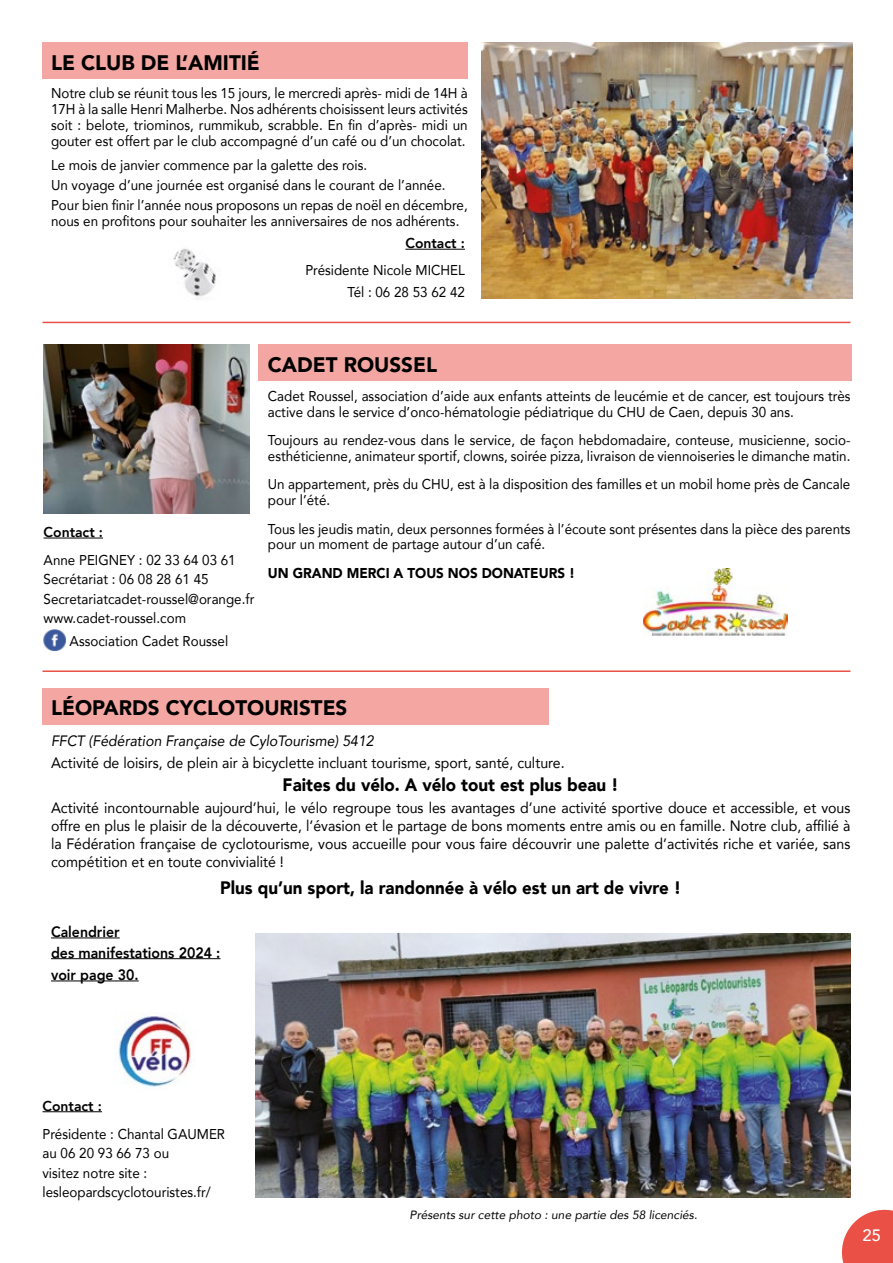
<style>
.page{position:relative;width:893px;height:1263px;background:#fff}
.page>*{position:absolute;margin:0;border:0;box-sizing:border-box;transform-origin:0 0}
.t1{font:900 21px "Avenir";color:#000}
.t2{font:900 18px "Avenir";color:#000;scale:.94 1}
.t3{font:500 16.5px "Avenir";color:#fff}
.t4{font:15px/18px "Avenir";color:#000;text-align:justify;scale:.94 1}
.t5{font:italic 15px "Avenir";color:#000;scale:.94 1}
.t6{font:800 15px/20.7px "Avenir";color:#000;scale:.94 1}
.t7{font:14.25px/15.8px "Avenir";color:#000;scale:.94 1}
.t8{font:900 14.25px "Avenir";color:#000;scale:.94 1}
.t9{font:800 14.25px "Avenir";color:#000}
.t10{font:italic 12px "Avenir";color:#000}
</style>
<div class="page">
<img style="left:173px;top:248px;width:43px;height:51px">
<svg style="left:842px;top:1210px;width:51px;height:53px;background:#ec695f"></svg>
<div style="left:258px;top:344px;width:594px;height:37px;background:#f4a7a2"></div>
<img style="left:44px;top:344px;width:205px;height:169px">
<hr style="left:44px;top:538px;width:59px;height:1px;background:#000">
<div style="left:43px;top:43px;width:425px;height:36px;background:#f4a7a2"></div>
<img style="left:482px;top:43px;width:370px;height:255px">
<hr style="left:405px;top:249px;width:60px;height:1px;background:#000">
<hr style="left:43px;top:322px;width:807px;height:1px;background:#ea5045">
<hr style="left:43px;top:670px;width:807px;height:2px;background:#ea5045">
<img style="left:643px;top:569px;width:144px;height:67px">
<img style="left:43px;top:629px;width:23px;height:22px">
<img style="left:118px;top:1016px;width:73px;height:72px">
<div style="left:43px;top:688px;width:506px;height:36px;background:#f4a7a2"></div>
<hr style="left:51px;top:937px;width:69px;height:1px;background:#000">
<hr style="left:51px;top:958px;width:169px;height:1px;background:#000">
<hr style="left:51px;top:980px;width:88px;height:1px;background:#000">
<img style="left:255px;top:933px;width:595px;height:264px">
<hr style="left:43px;top:1111px;width:59px;height:1px;background:#000">
<h1 class="t1" style="left:51px;top:45px;width:210px">LE CLUB DE L’AMITIÉ</h1>
<p class="t7" style="left:51px;top:85px;width:445px;text-align:justify">Notre club se réunit tous les 15 jours, le mercredi après- midi de 14H à 17H à la salle Henri Malherbe. Nos adhérents choisissent leurs activités soit : belote, triominos, rummikub, scrabble. En fin d’après- midi un gouter est offert par le club accompagné d’un café ou d’un chocolat.</p>
<p class="t7" style="left:51px;top:155px;width:445px;line-height:20px">Le mois de janvier commence par la galette des rois.<br>Un voyage d’une journée est organisé dans le courant de l’année.<br>Pour bien finir l’année nous proposons un repas de noël en décembre,</p>
<p class="t7" style="left:51px;top:212px;width:436px">nous en profitons pour souhaiter les anniversaires de nos adhérents.</p>
<p class="t9" style="left:405px;top:232px;width:61px">Contact :</p>
<p class="t7" style="left:305px;top:258px;width:171px;line-height:22.2px;text-align:right">Présidente Nicole MICHEL<br>Tél : 06 28 53 62 42</p>
<p class="t9" style="left:44px;top:521px;width:61px">Contact :</p>
<p class="t7" style="left:44px;top:550px;width:226px;line-height:19.5px">Anne PEIGNEY : 02 33 64 03 61<br>Secrétariat : 06 08 28 61 45<br>Secretariatcadet-roussel@orange.fr www.cadet-roussel.com</p>
<p class="t7" style="left:70px;top:633px;width:170px">Association Cadet Roussel</p>
<h1 class="t1" style="left:268px;top:347px;width:171px">CADET ROUSSEL</h1>
<p class="t7" style="left:268px;top:388px;width:621px">Cadet Roussel, association d’aide aux enfants atteints de leucémie et de cancer, est toujours très active dans le service d’onco-hématologie pédiatrique du CHU de Caen, depuis 30 ans.</p>
<p class="t7" style="left:268px;top:432px;width:621px">Toujours au rendez-vous dans le service, de façon hebdomadaire, conteuse, musicienne, socio&shy;esthéticienne, animateur sportif, clowns, soirée pizza, livraison de viennoiseries le dimanche matin.</p>
<p class="t7" style="left:268px;top:476px;width:621px">Un appartement, près du CHU, est à la disposition des familles et un mobil home près de Cancale pour l’été.</p>
<p class="t7" style="left:268px;top:520px;width:621px">Tous les jeudis matin, deux personnes formées à l’écoute sont présentes dans la pièce des parents pour un moment de partage autour d’un café.</p>
<p class="t8" style="left:268px;top:561px;width:328px">UN GRAND MERCI A TOUS NOS DONATEURS !</p>
<h1 class="t1" style="left:51px;top:690px;width:298px">LÉOPARDS CYCLOTOURISTES</h1>
<p class="t5" style="left:51px;top:732px;width:345px">FFCT (Fédération Française de CyloTourisme) 5412</p>
<p class="t4" style="left:51px;top:754px;width:548px">Activité de loisirs, de plein air à bicyclette incluant tourisme, sport, santé, culture.</p>
<p class="t2" style="left:283px;top:769px;width:359px">Faites du vélo. A vélo tout est plus beau !</p>
<p class="t4" style="left:51px;top:798px;width:852px">Activité incontournable aujourd’hui, le vélo regroupe tous les avantages d’une activité sportive douce et accessible, et vous offre en plus le plaisir de la découverte, l’évasion et le partage de bons moments entre amis ou en famille. Notre club, affilié à la Fédération française de cyclotourisme, vous accueille pour vous faire découvrir une palette d’activités riche et variée, sans compétition et en toute convivialité !</p>
<p class="t2" style="left:220px;top:872px;width:492px">Plus qu’un sport, la randonnée à vélo est un art de vivre !</p>
<p class="t6" style="left:51px;top:921px;width:182px">Calendrier<br>des manifestations 2024 :</p>
<p class="t6" style="left:51px;top:964px;width:95px">voir page 30.</p>
<p class="t9" style="left:43px;top:1095px;width:61px">Contact :</p>
<p class="t7" style="left:43px;top:1123px;width:196px;line-height:19.5px">Présidente : Chantal GAUMER au 06 20 93 66 73 ou<br>visitez notre site : lesleopardscyclotouristes.fr/</p>
<p class="t10" style="left:410px;top:1207px;width:289px">Présents sur cette photo : une partie des 58 licenciés.</p>
<p class="t3" style="left:862px;top:1221px;width:20px">25</p>
</div>
